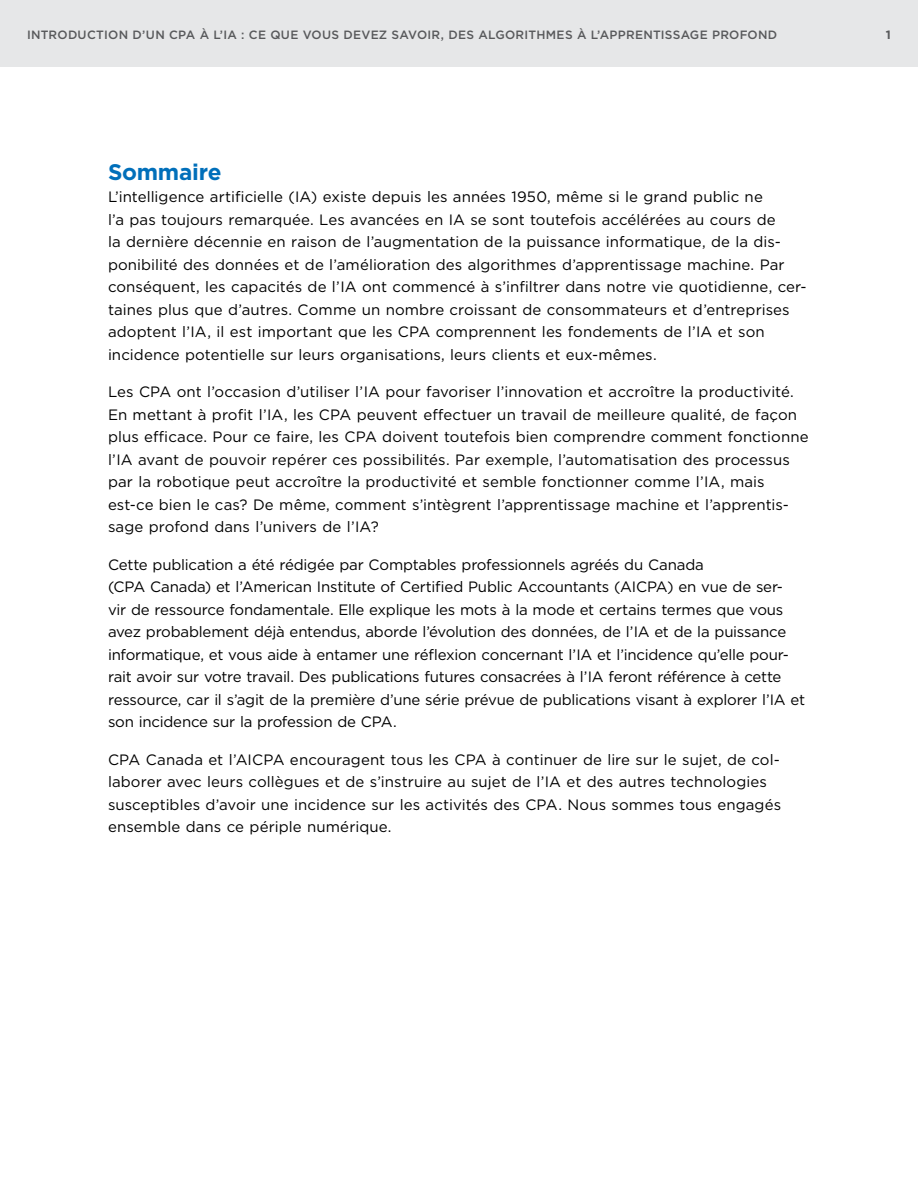
<style>
.page{position:relative;width:918px;height:1188px;background:#fff}
.page>*{position:absolute;margin:0;border:0;box-sizing:border-box;transform-origin:0 0}
.t1{font:700 22.5px "Gotham";letter-spacing:-.015em;color:#006fba}
.t2{font:15px/22.5px "Gotham";color:#000}
.t3{font:500 12px "Gotham";letter-spacing:.02em;color:#58595b}
.t4{font:700 12px "Gotham";color:#58595b}
</style>
<div class="page">
<div style="left:0;top:0;width:918px;height:68px;background:#e6e7e8"></div>
<p class="t3" style="left:27px;top:26px;width:752px">INTRODUCTION D’UN CPA À L’IA : CE QUE VOUS DEVEZ SAVOIR, DES ALGORITHMES À L’APPRENTISSAGE PROFOND</p>
<p class="t4" style="left:886px;top:26px;width:7px">1</p>
<h2 class="t1" style="left:108px;top:157px;width:115px">Sommaire</h2>
<p class="t2" style="left:108px;top:186px;width:700px">L’intelligence artificielle (IA) existe depuis les années 1950, même si le grand public ne<br>l’a pas toujours remarquée. Les avancées en IA se sont toutefois accélérées au cours de<br>la dernière décennie en raison de l’augmentation de la puissance informatique, de la dis&shy;ponibilité des données et de l’amélioration des algorithmes d’apprentissage machine. Par conséquent, les capacités de l’IA ont commencé à s’infiltrer dans notre vie quotidienne, cer&shy;taines plus que d’autres. Comme un nombre croissant de consommateurs et d’entreprises adoptent l’IA, il est important que les CPA comprennent les fondements de l’IA et son incidence potentielle sur leurs organisations, leurs clients et eux-mêmes.</p>
<p class="t2" style="left:108px;top:381px;width:702px">Les CPA ont l’occasion d’utiliser l’IA pour favoriser l’innovation et accroître la productivité.<br>En mettant à profit l’IA, les CPA peuvent effectuer un travail de meilleure qualité, de façon plus efficace. Pour ce faire, les CPA doivent toutefois bien comprendre comment fonctionne l’IA avant de pouvoir repérer ces possibilités. Par exemple, l’automatisation des processus par la robotique peut accroître la productivité et semble fonctionner comme l’IA, mais est-ce bien le cas? De même, comment s’intègrent l’apprentissage machine et l’apprentis&shy;sage profond dans l’univers de l’IA?</p>
<p class="t2" style="left:108px;top:553px;width:699px">Cette publication a été rédigée par Comptables professionnels agréés du Canada<br>(CPA Canada) et l’American Institute of Certified Public Accountants (AICPA) en vue de ser-<br>vir de ressource fondamentale. Elle explique les mots à la mode et certains termes que vous avez probablement déjà entendus, aborde l’évolution des données, de l’IA et de la puissance informatique, et vous aide à entamer une réflexion concernant l’IA et l’incidence qu’elle pour&shy;rait avoir sur votre travail. Des publications futures consacrées à l’IA feront référence à cette ressource, car il s’agit de la première d’une série prévue de publications visant à explorer l’IA et son incidence sur la profession de CPA.</p>
<p class="t2" style="left:108px;top:748px;width:675px">CPA Canada et l’AICPA encouragent tous les CPA à continuer de lire sur le sujet, de col&shy;laborer avec leurs collègues et de s’instruire au sujet de l’IA et des autres technologies susceptibles d’avoir une incidence sur les activités des CPA. Nous sommes tous engagés ensemble dans ce périple numérique.</p>
</div>
